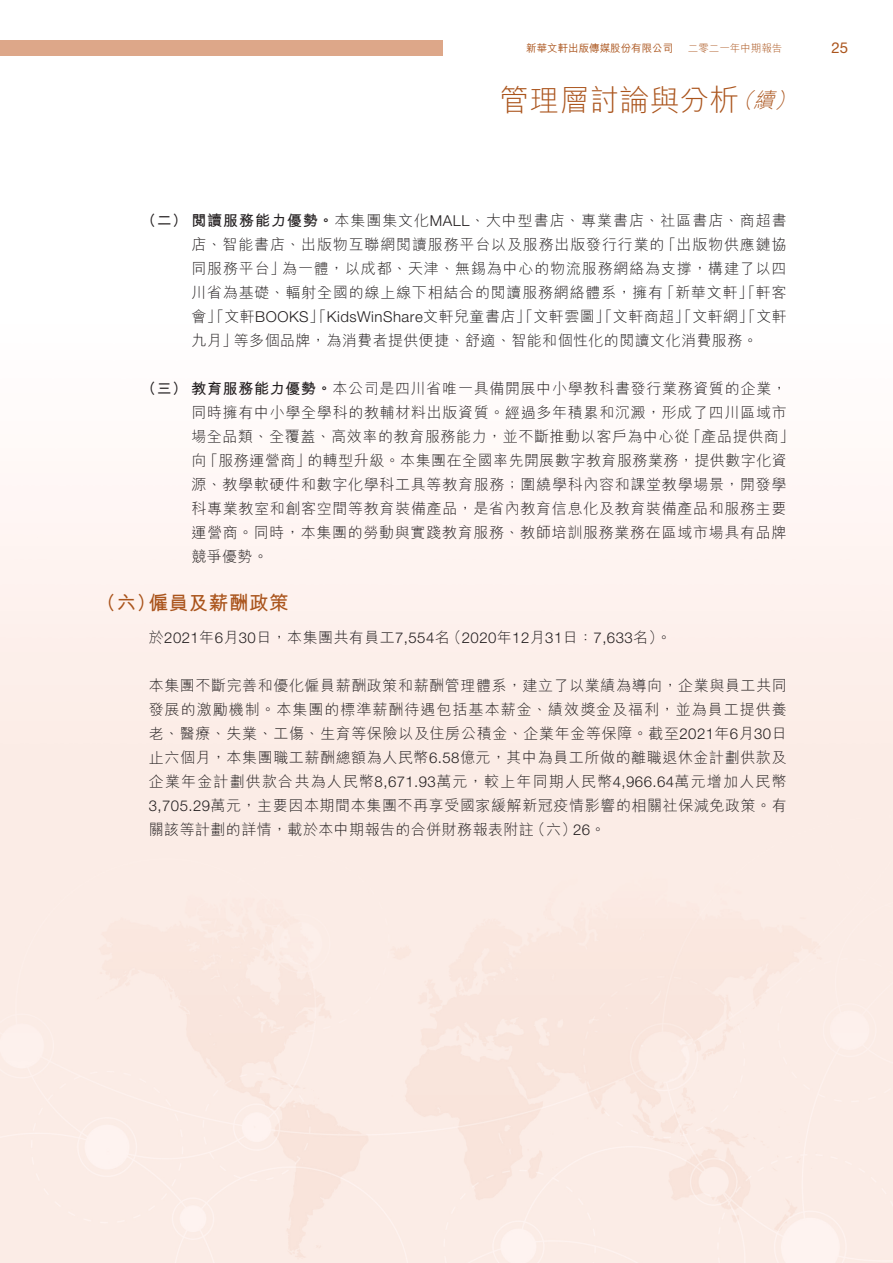
<style>
.page{position:relative;width:893px;height:1263px;background:#fff}
.page>*{position:absolute;margin:0;border:0;box-sizing:border-box;transform-origin:0 0}
.t1{font:300 30px "M Hei HK";color:#aa541c}
.t2{font:700 19.5px "M Hei HK";letter-spacing:.03em;color:#aa541c}
.t3{font:300 15px/24px "M Hei HK";letter-spacing:.045em;color:#231f20;text-align:justify}
.t4{font:300 15px "Helvetica Neue LT Std";letter-spacing:.03em;color:#231f20}
.t5{font:15px "Helvetica Neue LT Std";color:#aa541c}
.t6{font:500 10.5px "M Hei HK";color:#aa541c}
.t7{font:300 10.5px "M Hei HK";color:#aa541c}
.s1{font-style:italic;font-size:21px}
.s2{font-weight:700}
.s3{font-family:"Helvetica Neue LT Std"}
.s4{font-family:"M Hei HK"}
</style>
<div class="page">
<div style="left:0;top:40px;width:442px;height:16px;background:#dda789"></div>
<p class="t6" style="left:526px;top:40px;width:148px">新華文軒出版傳媒股份有限公司</p>
<p class="t7" style="left:688px;top:43px;width:96px">二零二一年中期報告</p>
<p class="t5" style="left:831px;top:39px;width:18px">25</p>
<h1 class="t1" style="left:499px;top:85px;width:303px">管理層討論與分析<span class="s1">（續）</span></h1>
<p class="t3" style="left:191px;top:208px;width:597px;text-indent:-50px"><span class="s2">（二）閱讀服務能力優勢。</span>本集團集文化<span class="s3">MALL</span>、大中型書店、專業書店、社區書店、商超書店、智能書店、出版物互聯網閱讀服務平台以及服務出版發行行業的「出版物供應鏈協同服務平台」為一體，以成都、天津、無錫為中心的物流服務網絡為支撐，構建了以四川省為基礎、輻射全國的線上線下相結合的閱讀服務網絡體系，擁有「新華文軒」「軒客會」「文軒<span class="s3">BOOKS</span>」「<span class="s3">KidsWinShare</span>文軒兒童書店」「文軒雲圖」「文軒商超」「文軒網」「文軒九月」等多個品牌，為消費者提供便捷、舒適、智能和個性化的閱讀文化消費服務。</p>
<p class="t3" style="left:191px;top:376px;width:604px;text-align:left;text-indent:-50px"><span class="s2">（三）教育服務能力優勢。</span>本公司是四川省唯一具備開展中小學教科書發行業務資質的企業，同時擁有中小學全學科的教輔材料出版資質。經過多年積累和沉澱，形成了四川區域市場全品類、全覆蓋、高效率的教育服務能力，並不斷推動以客戶為中心從「產品提供商」向「服務運營商」的轉型升級。本集團在全國率先開展數字教育服務業務，提供數字化資源、教學軟硬件和數字化學科工具等教育服務；圍繞學科內容和課堂教學場景，開發學科專業教室和創客空間等教育裝備產品，是省內教育信息化及教育裝備產品和服務主要運營商。同時，本集團的勞動與實踐教育服務、教師培訓服務業務在區域市場具有品牌競爭優勢。</p>
<h2 class="t2" style="left:97px;top:589px;width:194px">（六）僱員及薪酬政策</h2>
<p class="t4" style="left:149px;top:628px;width:524px"><span class="s4">於</span>2021<span class="s4">年</span>6<span class="s4">月</span>30<span class="s4">日，本集團共有員工</span>7,554<span class="s4">名（</span>2020<span class="s4">年</span>12<span class="s4">月</span>31<span class="s4">日：</span>7,633<span class="s4">名）。</span></p>
<p class="t3" style="left:149px;top:673px;width:639px">本集團不斷完善和優化僱員薪酬政策和薪酬管理體系，建立了以業績為導向，企業與員工共同發展的激勵機制。本集團的標準薪酬待遇包括基本薪金、績效獎金及福利，並為員工提供養老、醫療、失業、工傷、生育等保險以及住房公積金、企業年金等保障。截至<span class="s3">2021</span>年<span class="s3">6</span>月<span class="s3">30</span>日止六個月，本集團職工薪酬總額為人民幣<span class="s3">6.58</span>億元，其中為員工所做的離職退休金計劃供款及企業年金計劃供款合共為人民幣<span class="s3">8,671.93</span>萬元，較上年同期人民幣<span class="s3">4,966.64</span>萬元增加人民幣<span class="s3">3,705.29</span>萬元，主要因本期間本集團不再享受國家緩解新冠疫情影響的相關社保減免政策。有關該等計劃的詳情，載於本中期報告的合併財務報表附註（六）<span class="s3">26</span>。</p>
</div>
